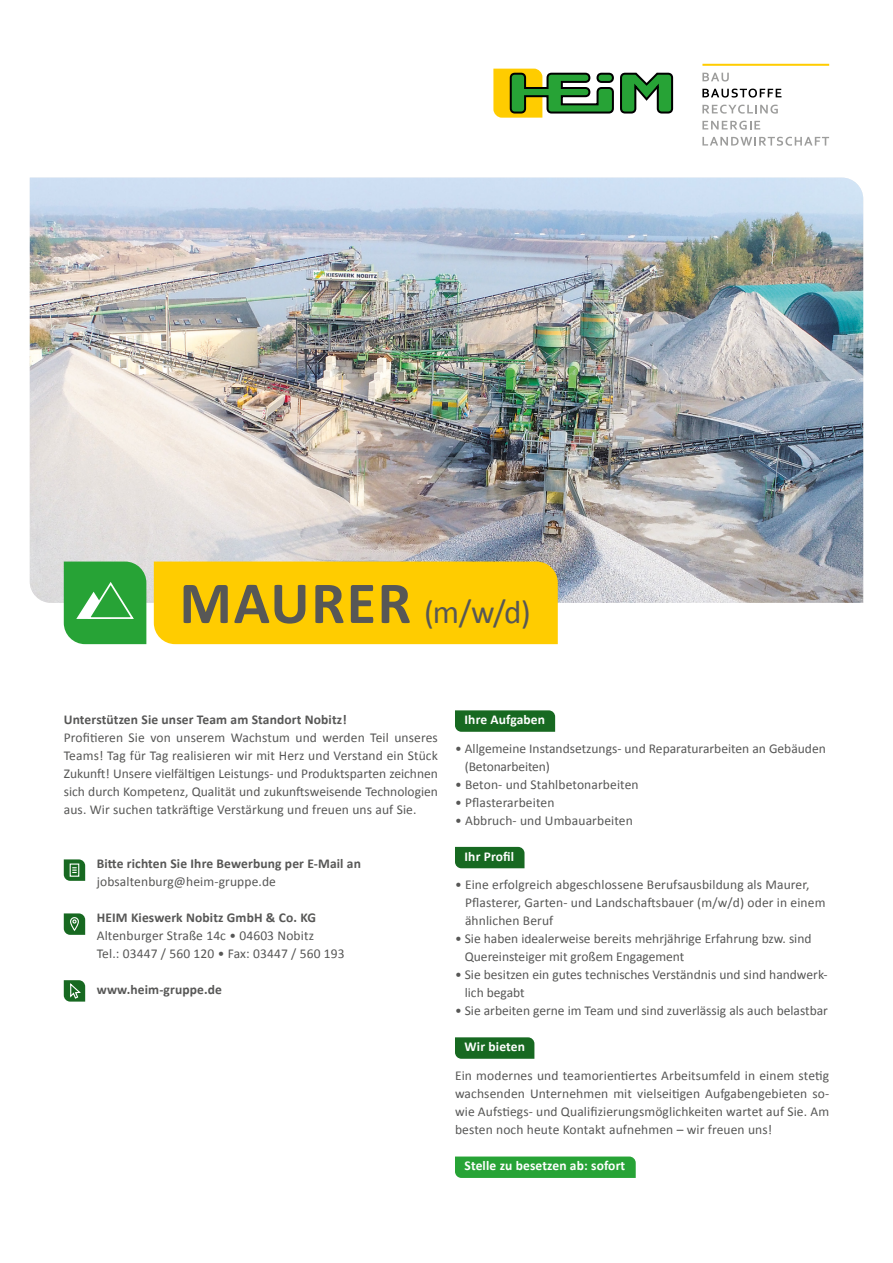
<style>
.page{position:relative;width:893px;height:1263px;background:#fff}
.page>*{position:absolute;margin:0;border:0;box-sizing:border-box;transform-origin:0 0}
.t1{font:33px "Calibri";color:#575756}
.t2{font:13.5px/18px "Calibri";color:#575756}
.t3{font:700 13.5px "Calibri";letter-spacing:.01em;color:#575756}
.t4{font:700 13.5px "Calibri";letter-spacing:.01em;color:#fff}
.s1{font-weight:700;font-size:60px}
</style>
<div class="page">
<svg style="left:493px;top:69px;width:181px;height:49px"></svg>
<hr style="left:702px;top:64px;width:127px;height:2px;background:#fc0">
<svg style="left:702px;top:73px;width:27px;height:9px"></svg>
<svg style="left:702px;top:89px;width:79px;height:9px"></svg>
<svg style="left:702px;top:105px;width:76px;height:9px"></svg>
<svg style="left:702px;top:121px;width:58px;height:9px"></svg>
<svg style="left:702px;top:137px;width:127px;height:9px"></svg>
<img style="left:30px;top:178px;width:833px;height:425px">
<div style="left:154px;top:561px;width:404px;height:83px;background:#fc0"></div>
<svg style="left:455px;top:710px;width:100px;height:22px;background:#1f6e28"></svg>
<svg style="left:455px;top:847px;width:69px;height:21px"></svg>
<svg style="left:455px;top:1037px;width:79px;height:22px;background:#1f6e28"></svg>
<svg style="left:455px;top:1156px;width:181px;height:22px;background:#2ea63c"></svg>
<svg style="left:64px;top:561px;width:82px;height:83px;background:#3cab49"></svg>
<svg style="left:64px;top:859px;width:21px;height:22px"></svg>
<svg style="left:64px;top:913px;width:21px;height:22px"></svg>
<svg style="left:64px;top:980px;width:21px;height:21px"></svg>
<h1 class="t1" style="left:179px;top:591px;width:353px"><span class="s1">MAURER</span> (m/w/d)</h1>
<p class="t3" style="left:64px;top:711px;width:284px">Unterstützen Sie unser Team am Standort Nobitz!</p>
<p class="t2" style="left:64px;top:728px;width:376px;text-align:justify">Profitieren Sie von unserem Wachstum und werden Teil unseres Teams! Tag für Tag realisieren wir mit Herz und Verstand ein Stück Zukunft! Unsere vielfältigen Leistungs- und Produktsparten zeichnen sich durch Kompetenz, Qualität und zukunftsweisende Technologien aus. Wir suchen tatkräftige Verstärkung und freuen uns auf Sie.</p>
<p class="t3" style="left:97px;top:855px;width:266px">Bitte richten Sie Ihre Bewerbung per E-Mail an</p>
<p class="t2" style="left:97px;top:872px;width:181px">jobsaltenburg@heim-gruppe.de</p>
<p class="t3" style="left:97px;top:909px;width:221px">HEIM Kieswerk Nobitz GmbH &amp; Co. KG</p>
<p class="t2" style="left:97px;top:926px;width:249px">Altenburger Straße 14c • 04603 Nobitz<br>Tel.: 03447 / 560 120 • Fax: 03447 / 560 193</p>
<p class="t3" style="left:97px;top:981px;width:127px">www.heim-gruppe.de</p>
<p class="t4" style="left:465px;top:711px;width:82px">Ihre Aufgaben</p>
<p class="t2" style="left:465px;top:739px;width:362px;text-indent:-10px">• Allgemeine Instandsetzungs- und Reparaturarbeiten an Gebäuden (Betonarbeiten)</p>
<p class="t2" style="left:455px;top:775px;width:185px">• Beton- und Stahlbetonarbeiten</p>
<p class="t2" style="left:455px;top:793px;width:101px">• Pflasterarbeiten</p>
<p class="t2" style="left:455px;top:811px;width:179px">• Abbruch- und Umbauarbeiten</p>
<p class="t4" style="left:465px;top:848px;width:51px">Ihr Profil</p>
<p class="t2" style="left:465px;top:875px;width:362px;text-indent:-10px">• Eine erfolgreich abgeschlossene Berufsausbildung als Maurer,<br>Pflasterer, Garten- und Landschaftsbauer (m/w/d) oder in einem ähnlichen Beruf</p>
<p class="t2" style="left:465px;top:929px;width:348px;text-indent:-10px">• Sie haben idealerweise bereits mehrjährige Erfahrung bzw. sind<br>Quereinsteiger mit großem Engagement</p>
<p class="t2" style="left:465px;top:965px;width:364px;text-indent:-10px">• Sie besitzen ein gutes technisches Verständnis und sind handwerk&shy;lich begabt</p>
<p class="t2" style="left:455px;top:1001px;width:374px">• Sie arbeiten gerne im Team und sind zuverlässig als auch belastbar</p>
<p class="t4" style="left:465px;top:1038px;width:62px">Wir bieten</p>
<p class="t2" style="left:455px;top:1066px;width:376px;text-align:justify">Ein modernes und teamorientiertes Arbeitsumfeld in einem stetig wachsenden Unternehmen mit vielseitigen Aufgabengebieten so&shy;wie Aufstiegs- und Qualifizierungsmöglichkeiten wartet auf Sie. Am besten noch heute Kontakt aufnehmen – wir freuen uns!</p>
<p class="t4" style="left:465px;top:1157px;width:162px">Stelle zu besetzen ab: sofort</p>
</div>
